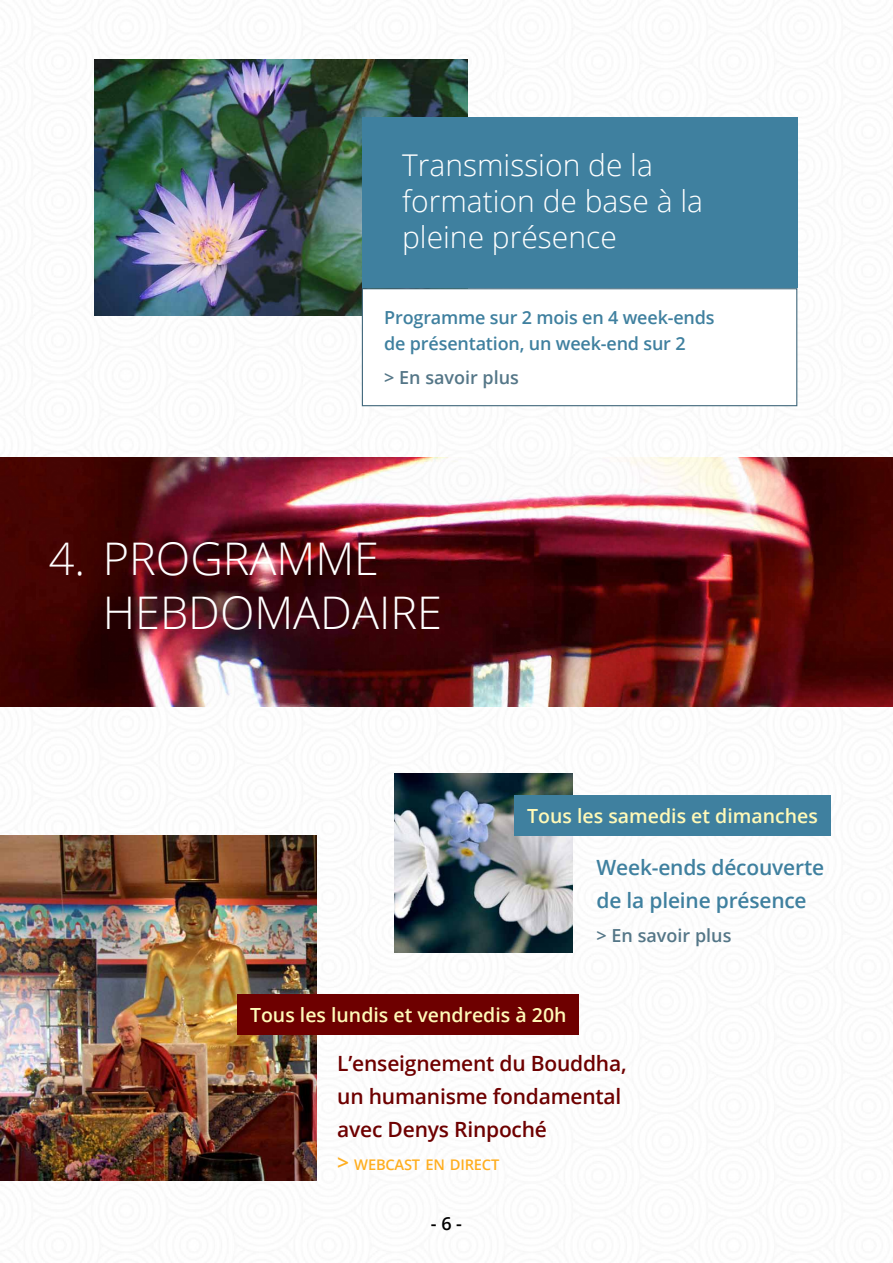
<style>
.page{position:relative;width:893px;height:1263px;background:#fff}
.page>*{position:absolute;margin:0;border:0;box-sizing:border-box;transform-origin:0 0}
.t1{font:300 45px/54px "Open Sans";color:#fff}
.t2{font:300 30px/36px "Open Sans";color:#fff}
.t3{font:600 21px/33px "Open Sans";letter-spacing:-.01em;color:#6e0000}
.t4{font:600 21px/33px "Open Sans";letter-spacing:-.01em;color:#3f809f}
.t5{font:600 19.5px "Open Sans";color:#fff9b8}
.t6{font:600 18px/25.5px "Open Sans";letter-spacing:-.01em;color:#3f809f}
.t7{font:600 18px "Open Sans";color:#547687}
.t8{font:600 18px "Open Sans";color:#000}
.t9{font:600 14.7px "Open Sans";letter-spacing:-.015em;color:#ffae20}
.s1{font-size:21px}
</style>
<div class="page">
<img style="left:0;top:457px;width:893px;height:249px">
<img style="left:95px;top:60px;width:372px;height:255px">
<div style="left:362px;top:118px;width:435px;height:170px;background:#3f809f"></div>
<div style="left:362px;top:289px;width:435px;height:117px;background:#fff"></div>
<div style="left:362px;top:288px;width:435px;height:118px;border:1px solid #41687c"></div>
<img style="left:394px;top:774px;width:179px;height:178px">
<div style="left:514px;top:795px;width:317px;height:41px;background:#3f809f"></div>
<img style="left:0;top:836px;width:317px;height:344px">
<div style="left:237px;top:994px;width:342px;height:40px;background:#6e0000"></div>
<h2 class="t2" style="left:402px;top:146px;width:303px">Transmission de la formation de base à la pleine présence</h2>
<p class="t6" style="left:384px;top:305px;width:332px">Programme sur 2 mois en 4 week-ends de présentation, un week-end sur 2</p>
<p class="t7" style="left:384px;top:365px;width:136px">&gt; En savoir plus</p>
<h1 class="t1" style="left:49px;top:531px;width:67px">4. PROGRAMME<br>HE</h1>
<h1 class="t1" style="left:160px;top:585px;width:94px">BDOMA</h1>
<h1 class="t1" style="left:320px;top:585px;width:55px">DAIRE</h1>
<p class="t5" style="left:527px;top:802px;width:292px">Tous les samedis et dimanches</p>
<p class="t4" style="left:597px;top:850px;width:229px">Week-ends découverte de la pleine présence</p>
<p class="t7" style="left:597px;top:923px;width:136px">&gt; En savoir plus</p>
<p class="t5" style="left:250px;top:1001px;width:318px">Tous les lundis et vendredis à 20h</p>
<p class="t3" style="left:337px;top:1046px;width:291px">L’enseignement du Bouddha, un humanisme fondamental avec Denys Rinpoché</p>
<p class="t9" style="left:337px;top:1154px;width:164px"><span class="s1">&gt;</span> WEBCAST EN DIRECT</p>
<p class="t8" style="left:431px;top:1211px;width:33px">- 6 -</p>
</div>
